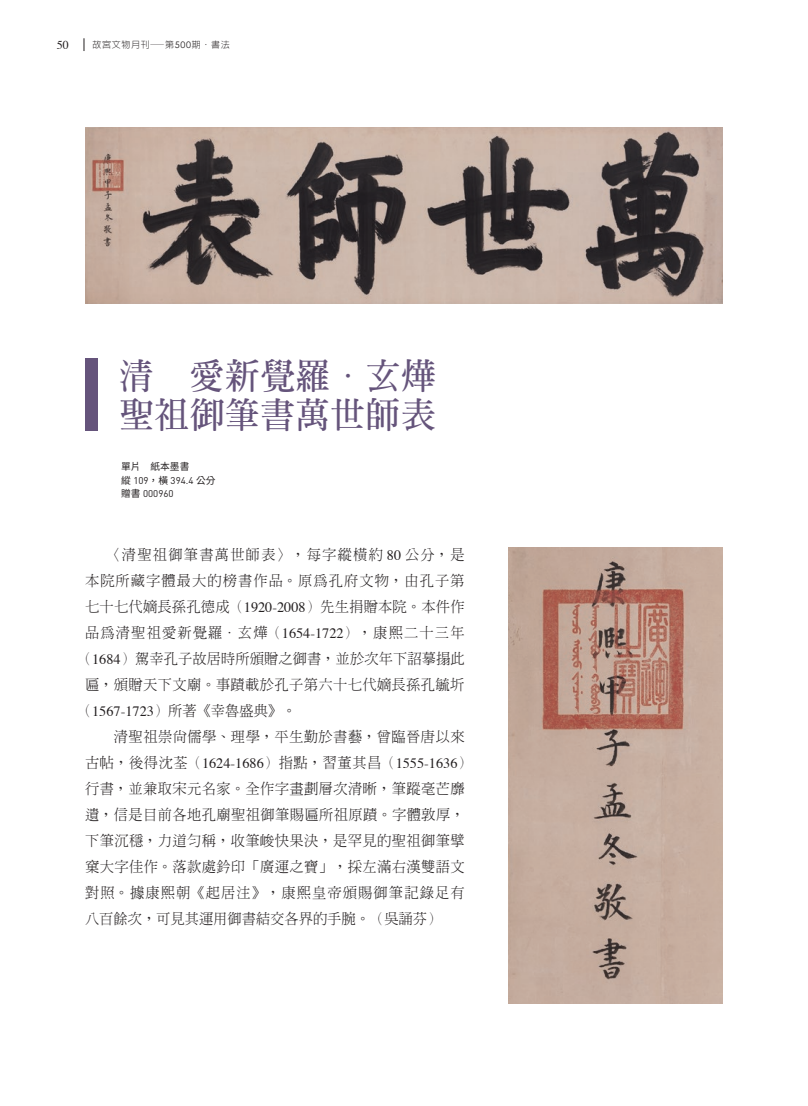
<style>
.page{position:relative;width:808px;height:1106px;background:#fff}
.page>*{position:absolute;margin:0;border:0;box-sizing:border-box;transform-origin:0 0}
.t1{font:700 35.25px/39px "AR Ming B5";color:#65547b}
.t2{font:300 14.25px "AR Ming B5";letter-spacing:.03em;color:#231f20}
.t3{font:300 14.25px "AR Ming B5";letter-spacing:.08em;color:#231f20}
.t4{font:300 14.25px "AR Ming B5";letter-spacing:.005em;color:#231f20}
.t5{font:300 14.25px "AR Ming B5";letter-spacing:.075em;color:#231f20}
.t6{font:300 14.25px "AR Ming B5";color:#231f20}
.t7{font:300 14.25px "AR Ming B5";letter-spacing:.09em;color:#231f20}
.t8{font:12px "Times";color:#231f20}
.t9{font:9.75px/13.2px "Noto Sans CJ Ktc";color:#231f20}
.t10{font:300 9px "AR Hei B5";letter-spacing:.075em;color:#231f20}
.s1{font-family:"Century Gothic";font-weight:400}
.s2{font-family:"Adobe Song Std"}
.s3{font-family:"Adobe Song Std";font-weight:300}
.s4{font-family:"DIN Pro"}
.s5{font-family:"Times";font-weight:400}
</style>
<div class="page">
<svg style="left:84px;top:38px;width:1px;height:13px"></svg>
<div style="left:85px;top:358px;width:13px;height:73px;background:#65547b"></div>
<img style="left:85px;top:128px;width:638px;height:175px">
<img style="left:508px;top:547px;width:215px;height:456px">
<p class="t8" style="left:57px;top:34px;width:13px">50</p>
<p class="t10" style="left:92px;top:40px;width:139px">故宮文物月刊─第<span class="s1">500</span>期<span class="s2">・</span>書法</p>
<p class="t1" style="left:119px;top:356px;width:354px">清　愛新覺羅<span class="s3">・</span>玄燁　聖祖御筆書萬世師表</p>
<p class="t9" style="left:121px;top:460px;width:96px">單片　紙本墨書<br>縱 <span class="s4">109</span>，橫 <span class="s4">394.4</span> 公分贈書 <span class="s4">000960</span></p>
<p class="t7" style="left:106px;top:547px;width:360px">〈清聖祖御筆書萬世師表〉，每字縱橫約 <span class="s5">80</span> 公分，是</p>
<p class="t5" style="left:85px;top:573px;width:381px">本院所藏字體最大的榜書作品。原為孔府文物，由孔子第</p>
<p class="t2" style="left:85px;top:599px;width:381px">七十七代嫡長孫孔德成（<span class="s5">1920-2008</span>）先生捐贈本院。本件作</p>
<p class="t3" style="left:85px;top:625px;width:381px">品為清聖祖愛新覺羅<span class="s2">・</span>玄燁（<span class="s5">1654-1722</span>），康熙二十三年</p>
<p class="t4" style="left:78px;top:651px;width:388px">（<span class="s5">1684</span>）駕幸孔子故居時所頒贈之御書，並於次年下詔摹搨此</p>
<p class="t2" style="left:85px;top:677px;width:381px">匾，頒贈天下文廟。事蹟載於孔子第六十七代嫡長孫孔毓圻</p>
<p class="t2" style="left:78px;top:703px;width:220px">（<span class="s5">1567-1723</span>）所著《幸魯盛典》。</p>
<p class="t2" style="left:114px;top:729px;width:352px">清聖祖崇尚儒學、理學，平生勤於書藝，曾臨晉唐以來</p>
<p class="t2" style="left:85px;top:755px;width:388px">古帖，後得沈荃（<span class="s5">1624-1686</span>）指點，習董其昌（<span class="s5">1555-1636</span>）</p>
<p class="t2" style="left:85px;top:781px;width:381px">行書，並兼取宋元名家。全作字畫劃層次清晰，筆蹤毫芒靡</p>
<p class="t2" style="left:85px;top:807px;width:381px">遺，信是目前各地孔廟聖祖御筆賜匾所祖原蹟。字體敦厚，</p>
<p class="t2" style="left:85px;top:833px;width:381px">下筆沉穩，力道勻稱，收筆峻快果決，是罕見的聖祖御筆擘</p>
<p class="t2" style="left:85px;top:859px;width:381px">窠大字佳作。落款處鈐印「廣運之寶」，採左滿右漢雙語文</p>
<p class="t3" style="left:85px;top:885px;width:381px">對照。據康熙朝《起居注》，康熙皇帝頒賜御筆記錄足有</p>
<p class="t6" style="left:85px;top:911px;width:358px">八百餘次，可見其運用御書結交各界的手腕。（吳誦芬）</p>
</div>
